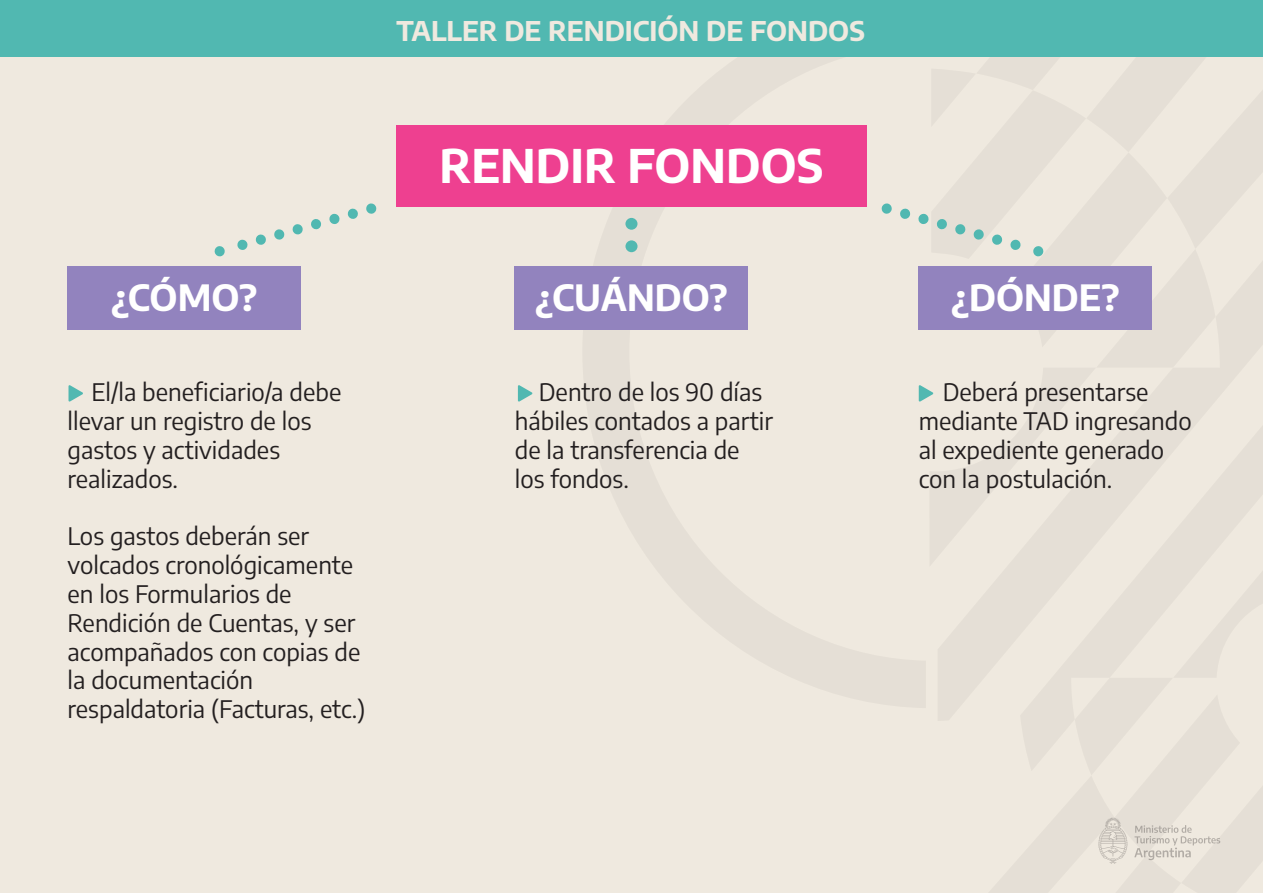
<style>
.page{position:relative;width:1263px;height:893px;background:#efe9df}
.page>*{position:absolute;margin:0;border:0;box-sizing:border-box;transform-origin:0 0}
.t1{font:700 46.05px "Encode Sans";color:#fff}
.t2{font:700 36px "Encode Sans";color:#fff}
.t3{font:700 27px "Encode Sans";color:#efe9df}
.t4{font:24px/28.8px "Encode Sans";color:#231f20}
</style>
<div class="page">
<div style="left:396px;top:126px;width:471px;height:81px;background:#ee4090"></div>
<div style="left:68px;top:267px;width:233px;height:63px;background:#9283be"></div>
<div style="left:515px;top:267px;width:233px;height:63px;background:#9283be"></div>
<div style="left:0;top:0;width:1263px;height:56px;background:#51b8b1"></div>
<svg style="left:69px;top:385px;width:14px;height:17px"></svg>
<svg style="left:518px;top:385px;width:14px;height:17px"></svg>
<svg style="left:214px;top:246px;width:11px;height:11px"></svg>
<svg style="left:237px;top:239px;width:11px;height:11px"></svg>
<svg style="left:255px;top:234px;width:11px;height:11px"></svg>
<svg style="left:274px;top:229px;width:11px;height:11px"></svg>
<svg style="left:292px;top:224px;width:11px;height:11px"></svg>
<svg style="left:311px;top:219px;width:10px;height:11px"></svg>
<svg style="left:329px;top:213px;width:11px;height:11px"></svg>
<svg style="left:347px;top:208px;width:11px;height:11px"></svg>
<svg style="left:366px;top:203px;width:11px;height:11px"></svg>
<svg style="left:900px;top:208px;width:11px;height:11px"></svg>
<svg style="left:881px;top:203px;width:11px;height:11px"></svg>
<div style="left:625px;top:240px;width:12px;height:12px;background:#51b8b1;border-radius:50%"></div>
<div style="left:625px;top:218px;width:12px;height:12px;background:#51b8b1;border-radius:50%"></div>
<svg style="left:918px;top:56px;width:345px;height:808px"></svg>
<p class="t3" style="left:396px;top:12px;width:470px">TALLER DE RENDICIÓN DE FONDOS</p>
<h1 class="t1" style="left:440px;top:135px;width:385px">RENDIR FONDOS</h1>
<h2 class="t2" style="left:111px;top:273px;width:148px">¿CÓMO?</h2>
<h2 class="t2" style="left:535px;top:273px;width:194px">¿CUÁNDO?</h2>
<h2 class="t2" style="left:951px;top:273px;width:170px">¿DÓNDE?</h2>
<p class="t4" style="left:68px;top:377px;width:275px;text-indent:24px">El/la beneficiario/a debe llevar un registro de los gastos y actividades realizados.</p>
<p class="t4" style="left:68px;top:521px;width:299px">Los gastos deberán ser volcados cronológicamente en los Formularios de<br>Rendición de Cuentas, y ser acompañados con copias de la documentación respaldatoria (Facturas, etc.)</p>
<p class="t4" style="left:515px;top:377px;width:260px;text-indent:24px">Dentro de los 90 días hábiles contados a partir de la transferencia de los fondos.</p>
<p class="t4" style="left:919px;top:377px;width:275px;text-indent:24px">Deberá presentarse mediante TAD ingresando al expediente generado con la postulación.</p>
</div>
